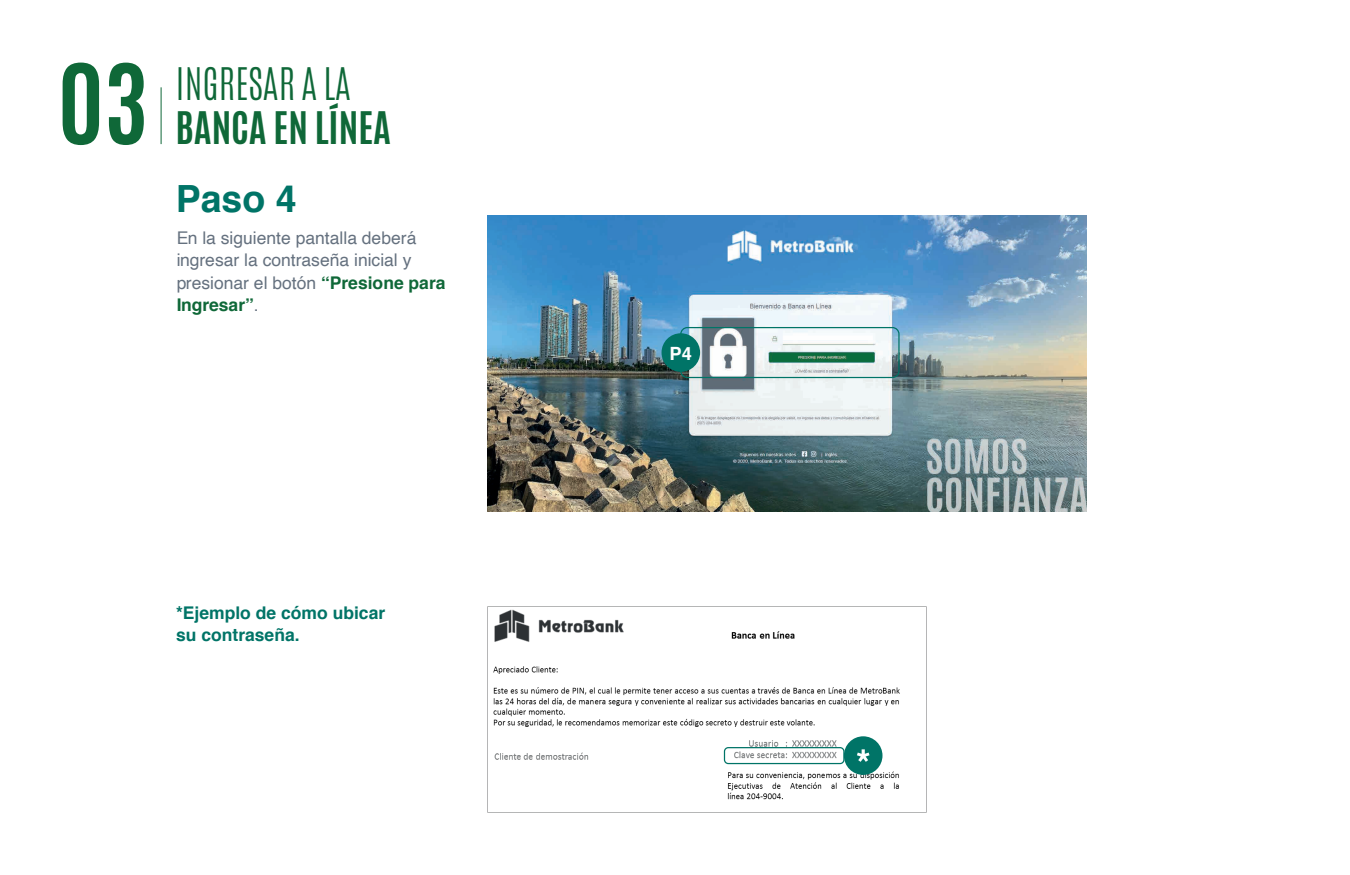
<style>
.page{position:relative;width:1350px;height:875px;background:#fff}
.page>*{position:absolute;margin:0;border:0;box-sizing:border-box;transform-origin:0 0}
.t1{font:700 93.75px "Antonio";color:#0f6838}
.t2{font:700 37.5px "Antonio";color:#0f6838}
.t3{font:300 37.5px "Antonio";color:#0f6838}
.t4{font:700 37.5px "Helvetica";color:#007467}
.t5{font:700 18.25px "Helvetica";color:#fff}
.t6{font:17.5px/22.5px "Helvetica";color:#65717f}
.t7{font:700 17.5px/22.5px "Helvetica";color:#007467}
.s1{font-weight:700;color:#0f6838}
</style>
<div class="page">
<img style="left:487px;top:606px;width:440px;height:206px">
<hr style="left:161px;top:87px;width:1px;height:57px;background:#0f6838">
<img style="left:487px;top:216px;width:599px;height:296px">
<div style="left:680px;top:327px;width:220px;height:51px;border:1px solid #007467;border-radius:7px"></div>
<div style="left:662px;top:333px;width:38px;height:39px;background:#007467;border-radius:50%"></div>
<div style="left:724px;top:747px;width:121px;height:17px;border:1px solid #007467;border-radius:4px"></div>
<div style="left:844px;top:736px;width:39px;height:39px;background:#007467;border-radius:50%"></div>
<svg style="left:857px;top:749px;width:13px;height:13px"></svg>
<h1 class="t1" style="left:58px;top:33px;width:92px">03</h1>
<h2 class="t3" style="left:176px;top:57px;width:177px">INGRESAR A LA</h2>
<h2 class="t2" style="left:176px;top:100px;width:217px">BANCA EN LÍNEA</h2>
<h2 class="t4" style="left:176px;top:168px;width:122px">Paso 4</h2>
<p class="t6" style="left:176px;top:227px;width:271px">En la siguiente pantalla deberá ingresar la contraseña inicial y presionar el botón <span class="s1">“Presione para<br>Ingresar”</span>.</p>
<p class="t7" style="left:176px;top:602px;width:211px">*Ejemplo de cómo ubicar su contraseña.</p>
<p class="t5" style="left:669px;top:338px;width:24px">P4</p>
</div>
